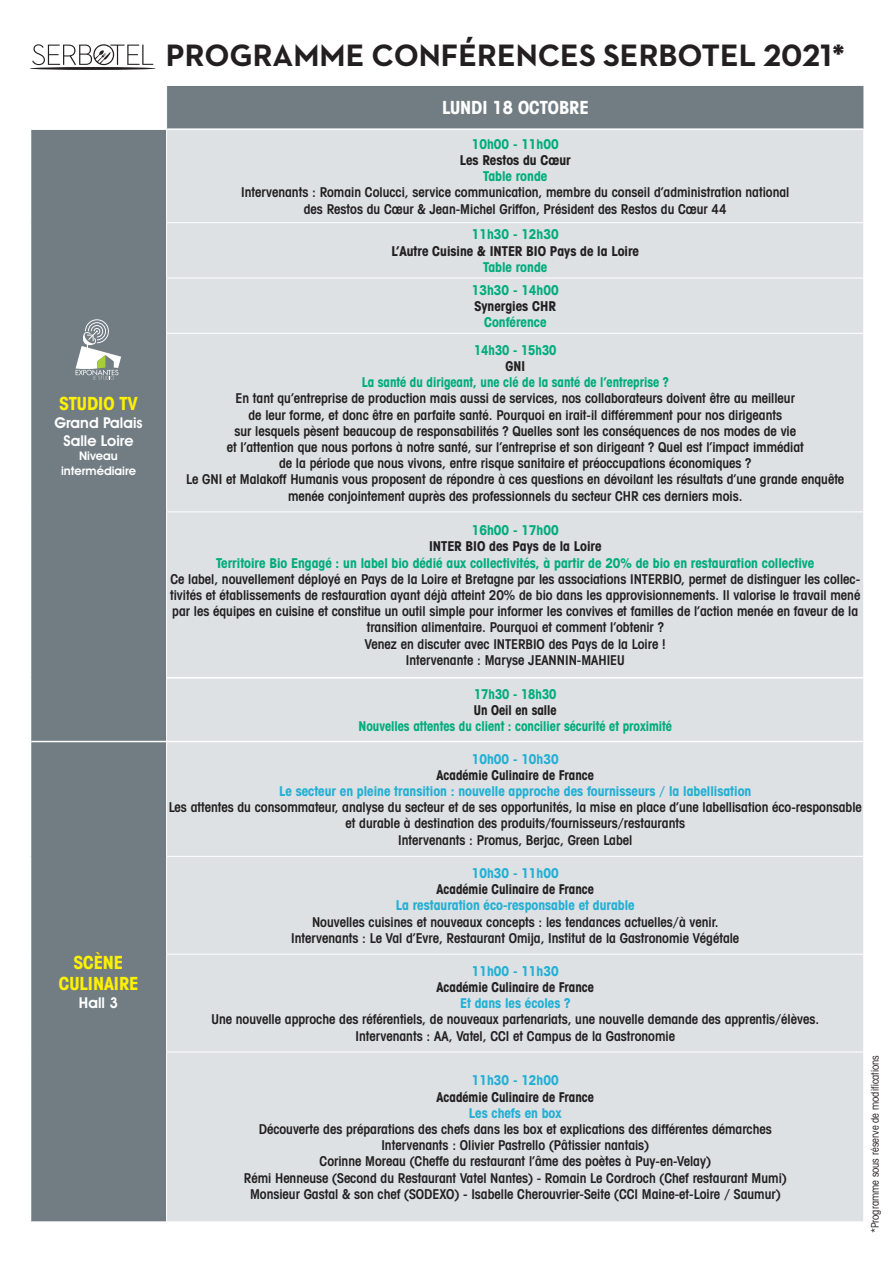
<style>
.page{position:relative;width:893px;height:1263px;background:#fff}
.page>*{position:absolute;margin:0;border:0;box-sizing:border-box;transform-origin:0 0}
.t1{font:700 31.5px "Neutraface 2 Text";color:#231f20}
.t2{font:700 condensed 18px/21.6px "Avant Garde IT Cby BT";color:#fff101;text-align:center}
.t3{font:700 condensed 18px "Avant Garde IT Cby BT";color:#fff}
.t4{font:600 15px/18px "Avant Garde IT Cby BT";color:#fff;text-align:center}
.t5{font:600 condensed 13.5px/16.2px "Avant Garde IT Cby BT";color:#231f20;text-align:center}
.t6{font:700 condensed 13.5px "Avant Garde IT Cby BT";color:#23afd4}
.t7{font:700 condensed 13.5px/22.8px "Avant Garde IT Cby BT";color:#00ac7c;text-align:center}
.t8{font:700 condensed 13.5px "Avant Garde IT Cby BT";color:#231f20;scale:.95 1}
.t9{font:700 condensed 13.5px "Avant Garde IT Cby BT";color:#00ac7c;scale:.95 1}
.t10{font:700 condensed 13.5px "Avant Garde IT Cby BT";color:#231f20}
.t11{font:600 12px/14.4px "Avant Garde IT Cby BT";color:#fff;text-align:center}
.t12{font:condensed 10.5px "Avant Garde IT Cby BT";color:#231f20}
</style>
<div class="page">
<div style="left:31px;top:86px;width:833px;height:1135px;background:#717d83"></div>
<div style="left:167px;top:130px;width:696px;height:1091px;background:#dde1e4"></div>
<hr style="left:166px;top:86px;width:1px;height:42px;background:#fff">
<hr style="left:166px;top:130px;width:1px;height:93px;background:#fff">
<hr style="left:166px;top:223px;width:1px;height:55px;background:#fff">
<hr style="left:166px;top:278px;width:697px;height:1px;background:#fff">
<hr style="left:166px;top:278px;width:1px;height:55px;background:#fff">
<hr style="left:166px;top:333px;width:697px;height:1px;background:#fff">
<hr style="left:166px;top:334px;width:1px;height:177px;background:#fff">
<hr style="left:167px;top:222px;width:696px;height:1px;background:#fff">
<hr style="left:166px;top:511px;width:697px;height:1px;background:#fff">
<hr style="left:166px;top:512px;width:1px;height:166px;background:#fff">
<hr style="left:166px;top:678px;width:1px;height:63px;background:#fff">
<hr style="left:166px;top:741px;width:1px;height:115px;background:#fff">
<hr style="left:166px;top:856px;width:697px;height:1px;background:#fff">
<hr style="left:166px;top:857px;width:1px;height:97px;background:#fff">
<hr style="left:166px;top:954px;width:697px;height:1px;background:#fff">
<hr style="left:166px;top:954px;width:1px;height:97px;background:#fff">
<hr style="left:166px;top:1051px;width:697px;height:1px;background:#fff">
<hr style="left:166px;top:1052px;width:1px;height:169px;background:#fff">
<hr style="left:863px;top:742px;width:2px;height:114px;background:#fff">
<hr style="left:863px;top:856px;width:2px;height:98px;background:#fff">
<hr style="left:863px;top:954px;width:2px;height:98px;background:#fff">
<hr style="left:863px;top:1052px;width:2px;height:169px;background:#fff">
<hr style="left:30px;top:128px;width:137px;height:2px;background:#fff">
<hr style="left:31px;top:741px;width:135px;height:1px;background:#fff">
<hr style="left:167px;top:128px;width:698px;height:2px;background:#fff">
<hr style="left:863px;top:130px;width:2px;height:93px;background:#fff">
<hr style="left:863px;top:223px;width:2px;height:55px;background:#fff">
<hr style="left:863px;top:278px;width:2px;height:55px;background:#fff">
<hr style="left:863px;top:333px;width:2px;height:179px;background:#fff">
<hr style="left:863px;top:512px;width:2px;height:165px;background:#fff">
<hr style="left:167px;top:677px;width:698px;height:1px;background:#fff">
<hr style="left:863px;top:678px;width:2px;height:63px;background:#fff">
<hr style="left:167px;top:741px;width:698px;height:1px;background:#fff">
<svg style="left:32px;top:44px;width:121px;height:21px"></svg>
<hr style="left:30px;top:67px;width:126px;height:3px;background:#231f20;border-radius:50%">
<svg style="left:76px;top:319px;width:45px;height:61px"></svg>
<h2 class="t2" style="left:60px;top:392px;width:80px">STUDIO TV</h2>
<p class="t4" style="left:54px;top:413px;width:90px">Grand Palais<br>Salle Loire</p>
<p class="t11" style="left:61px;top:449px;width:76px">Niveau intermédiaire</p>
<h2 class="t2" style="left:59px;top:951px;width:81px">SCÈNE<br>CULINAIRE</h2>
<p class="t4" style="left:79px;top:994px;width:41px">Hall 3</p>
<h1 class="t1" style="left:166px;top:35px;width:681px">PROGRAMME CONFÉRENCES SERBOTEL 2021*</h1>
<h2 class="t3" style="left:442px;top:97px;width:148px">LUNDI 18 OCTOBRE</h2>
<p class="t7" style="left:472px;top:132px;width:88px">10h00 - 11h00</p>
<p class="t10" style="left:460px;top:152px;width:112px">Les Restos du Cœur</p>
<p class="t7" style="left:483px;top:165px;width:66px">Table ronde</p>
<p class="t5" style="left:241px;top:184px;width:550px">Intervenants : Romain Colucci, service communication, membre du conseil d’administration national des Restos du Cœur &amp; Jean-Michel Griffon, Président des Restos du Cœur 44</p>
<p class="t7" style="left:472px;top:223px;width:88px">11h30 - 12h30</p>
<p class="t10" style="left:391px;top:243px;width:249px">L’Autre Cuisine &amp; INTER BIO Pays de la Loire</p>
<p class="t7" style="left:472px;top:255px;width:88px">Table ronde<br>13h30 - 14h00</p>
<p class="t10" style="left:475px;top:298px;width:83px">Synergies CHR</p>
<p class="t7" style="left:474px;top:308px;width:84px;line-height:27.9px">Conférence<br>14h30 - 15h30</p>
<p class="t8" style="left:505px;top:358px;width:22px">GNI</p>
<p class="t9" style="left:362px;top:374px;width:325px">La santé du dirigeant, une clé de la santé de l’entreprise ?</p>
<p class="t5" style="left:186px;top:390px;width:659px">En tant qu’entreprise de production mais aussi de services, nos collaborateurs doivent être au meilleur<br>de leur forme, et donc être en parfaite santé. Pourquoi en irait-il différemment pour nos dirigeants<br>sur lesquels pèsent beaucoup de responsabilités ? Quelles sont les conséquences de nos modes de vie<br>et l’attention que nous portons à notre santé, sur l’entreprise et son dirigeant ? Quel est l’impact immédiat<br>de la période que nous vivons, entre risque sanitaire et préoccupations économiques ?<br>Le GNI et Malakoff Humanis vous proposent de répondre à ces questions en dévoilant les résultats d’une grande enquête menée conjointement auprès des professionnels du secteur CHR ces derniers mois.</p>
<p class="t7" style="left:472px;top:519px;width:88px">16h00 - 17h00</p>
<p class="t10" style="left:429px;top:538px;width:174px">INTER BIO des Pays de la Loire</p>
<p class="t7" style="left:216px;top:551px;width:600px">Territoire Bio Engagé : un label bio dédié aux collectivités, à partir de 20% de bio en restauration collective</p>
<p class="t5" style="left:170px;top:571px;width:692px">Ce label, nouvellement déployé en Pays de la Loire et Bretagne par les associations INTERBIO, permet de distinguer les collec&shy;tivités et établissements de restauration ayant déjà atteint 20% de bio dans les approvisionnements. Il valorise le travail mené par les équipes en cuisine et constitue un outil simple pour informer les convives et familles de l’action menée en faveur de la transition alimentaire. Pourquoi et comment l’obtenir ?<br>Venez en discuter avec INTERBIO des Pays de la Loire !<br>Intervenante : Maryse JEANNIN-MAHIEU</p>
<p class="t9" style="left:474px;top:686px;width:88px">17h30 - 18h30</p>
<p class="t8" style="left:474px;top:702px;width:89px">Un Oeil en salle</p>
<p class="t9" style="left:358px;top:718px;width:332px">Nouvelles attentes du client : concilier sécurité et proximité</p>
<p class="t6" style="left:472px;top:751px;width:88px">10h00 - 10h30</p>
<p class="t8" style="left:437px;top:767px;width:167px">Académie Culinaire de France</p>
<p class="t6" style="left:279px;top:783px;width:474px">Le secteur en pleine transition : nouvelle approche des fournisseurs / la labellisation</p>
<p class="t5" style="left:169px;top:799px;width:695px">Les attentes du consommateur, analyse du secteur et de ses opportunités, la mise en place d’une labellisation éco-responsable et durable à destination des produits/fournisseurs/restaurants<br>Intervenants : Promus, Berjac, Green Label</p>
<p class="t6" style="left:472px;top:865px;width:88px">10h30 - 11h00</p>
<p class="t8" style="left:437px;top:881px;width:167px">Académie Culinaire de France</p>
<p class="t6" style="left:396px;top:897px;width:240px">La restauration éco-responsable et durable</p>
<p class="t5" style="left:291px;top:913px;width:449px">Nouvelles cuisines et nouveaux concepts : les tendances actuelles/à venir.<br>Intervenants : Le Val d’Evre, Restaurant Omija, Institut de la Gastronomie Végétale</p>
<p class="t6" style="left:472px;top:963px;width:88px">11h00 - 11h30</p>
<p class="t8" style="left:437px;top:979px;width:167px">Académie Culinaire de France</p>
<p class="t6" style="left:460px;top:995px;width:112px">Et dans les écoles ?</p>
<p class="t5" style="left:211px;top:1011px;width:609px">Une nouvelle approche des référentiels, de nouveaux partenariats, une nouvelle demande des apprentis/élèves.<br>Intervenants : AA, Vatel, CCI et Campus de la Gastronomie</p>
<p class="t6" style="left:472px;top:1072px;width:88px">11h30 - 12h00</p>
<p class="t8" style="left:437px;top:1089px;width:167px">Académie Culinaire de France</p>
<p class="t6" style="left:469px;top:1105px;width:94px">Les chefs en box</p>
<p class="t5" style="left:244px;top:1121px;width:544px">Découverte des préparations des chefs dans les box et explications des différentes démarches Intervenants : Olivier Pastrello (Pâtissier nantais)<br>Corinne Moreau (Cheffe du restaurant l’âme des poètes à Puy-en-Velay)<br>Rémi Henneuse (Second du Restaurant Vatel Nantes) - Romain Le Cordroch (Chef restaurant Mumi)<br>Monsieur Gastal &amp; son chef (SODEXO) - Isabelle Cherouvrier-Seite (CCI Maine-et-Loire / Saumur)</p>
<p class="t12" style="left:869px;top:1233px;width:180px;rotate:-90deg">*Programme sous réserve de modifications</p>
</div>
